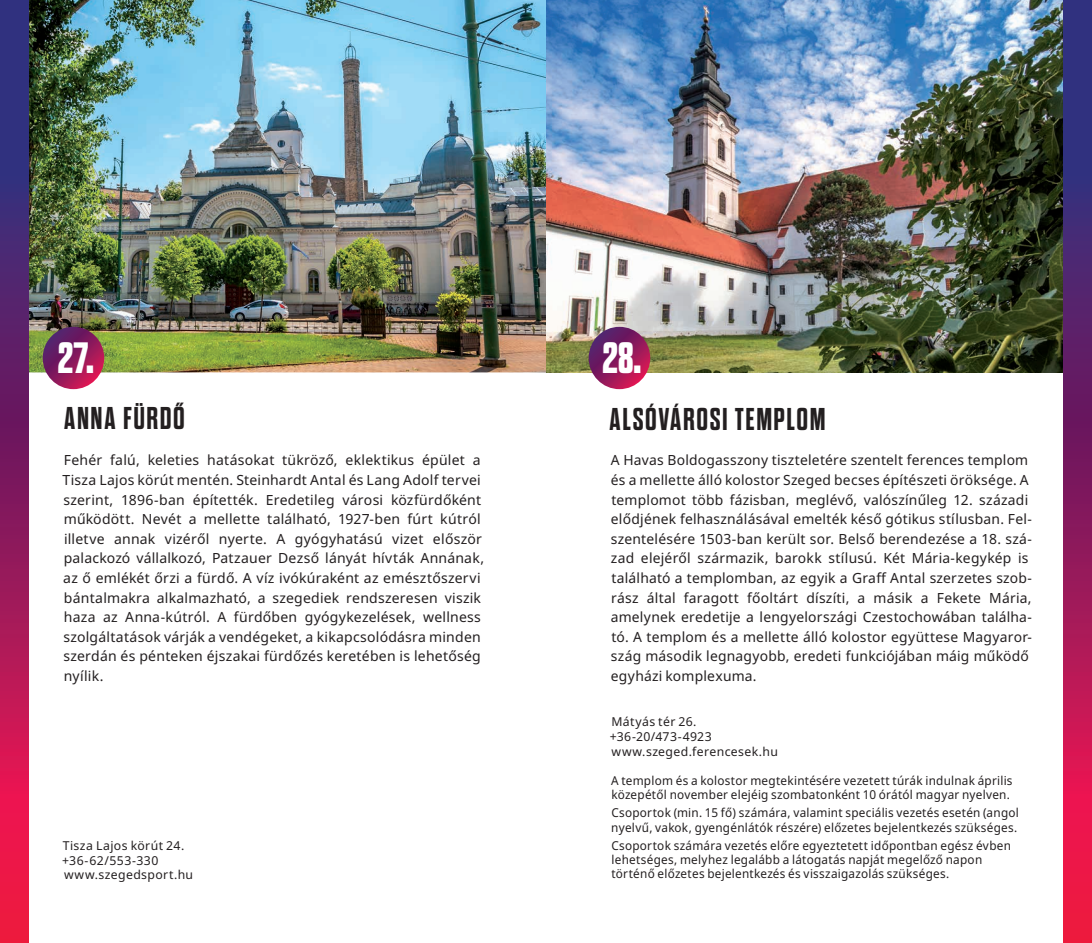
<style>
.page{position:relative;width:1092px;height:943px;background:#fff}
.page>*{position:absolute;margin:0;border:0;box-sizing:border-box;transform-origin:0 0}
.t1{font:700 expanded 43.75px "Dharma Gothic E";color:#fff}
.t2{font:700 31.5px "Dharma Gothic E";letter-spacing:.05em;color:#231f20}
.t3{font:14px/19.6px "Noto Sans";letter-spacing:.015em;color:#231f20}
.t4{font:12.25px/14px "Noto Sans";letter-spacing:.02em;color:#231f20;scale:.96 1}
.t5{font:12.25px/14.7px "Noto Sans";letter-spacing:.02em;color:#231f20}
</style>
<div class="page">
<img style="left:28px;top:0;width:1035px;height:372px">
<svg style="left:43px;top:327px;width:61px;height:62px"></svg>
<svg style="left:588px;top:327px;width:62px;height:62px"></svg>
<svg style="left:0;top:0;width:28px;height:943px"></svg>
<svg style="left:1063px;top:0;width:28px;height:943px"></svg>
<h1 class="t1" style="left:58px;top:335px;width:38px">27.</h1>
<h1 class="t1" style="left:602px;top:335px;width:40px">28.</h1>
<h2 class="t2" style="left:64px;top:402px;width:122px">ANNA FÜRDŐ</h2>
<h2 class="t2" style="left:609px;top:403px;width:217px">ALSÓVÁROSI TEMPLOM</h2>
<p class="t3" style="left:610px;top:451px;width:423px">A Havas Boldogasszony tiszteletére szentelt ferences templom és a mellette álló kolostor Szeged becses építészeti öröksége. A templomot több fázisban, meglévő, valószínűleg 12. századi elődjének felhasználásával emelték késő gótikus stílusban. Fel&shy;szentelésére 1503-ban került sor. Belső berendezése a 18. szá&shy;zad elejéről származik, barokk stílusú. Két Mária-kegykép is található a templomban, az egyik a Graff Antal szerzetes szob&shy;rász által faragott főoltárt díszíti, a másik a Fekete Mária, amelynek eredetije a lengyelországi Czestochowában találha&shy;tó. A templom és a mellette álló kolostor együttese Magyaror&shy;szág második legnagyobb, eredeti funkciójában máig működő egyházi komplexuma.</p>
<p class="t3" style="left:62px;top:451px;width:423px">Fehér falú, keleties hatásokat tükröző, eklektikus épület a Tisza Lajos körút mentén. Steinhardt Antal és Lang Adolf tervei szerint, 1896-ban építették. Eredetileg városi közfürdőként működött. Nevét a mellette található, 1927-ben fúrt kútról illetve annak vizéről nyerte. A gyógyhatású vizet először palackozó vállalkozó, Patzauer Dezső lányát hívták Annának, az ő emlékét őrzi a fürdő. A víz ivókúraként az emésztőszervi bántalmakra alkalmazható, a szegediek rendszeresen viszik haza az Anna-kútról. A fürdőben gyógykezelések, wellness szolgáltatások várják a vendégeket, a kikapcsolódásra minden szerdán és pénteken éjszakai fürdőzés keretében is lehetőség nyílik.</p>
<p class="t5" style="left:62px;top:838px;width:132px">Tisza Lajos körút 24. +36-62/553-330 www.szegedsport.hu</p>
<p class="t5" style="left:609px;top:715px;width:170px">Mátyás tér 26. +36-20/473-4923 www.szeged.ferencesek.hu</p>
<p class="t4" style="left:611px;top:773px;width:419px">A templom és a kolostor megtekintésére vezetett túrák indulnak április közepétől november elejéig szombatonként 10 órától magyar nyelven.</p>
<p class="t4" style="left:611px;top:806px;width:426px">Csoportok (min. 15 fő) számára, valamint speciális vezetés esetén (angol nyelvű, vakok, gyengénlátók részére) előzetes bejelentkezés szükséges.</p>
<p class="t4" style="left:611px;top:839px;width:418px">Csoportok számára vezetés előre egyeztetett időpontban egész évben lehetséges, melyhez legalább a látogatás napját megelőző napon történő előzetes bejelentkezés és visszaigazolás szükséges.</p>
</div>
